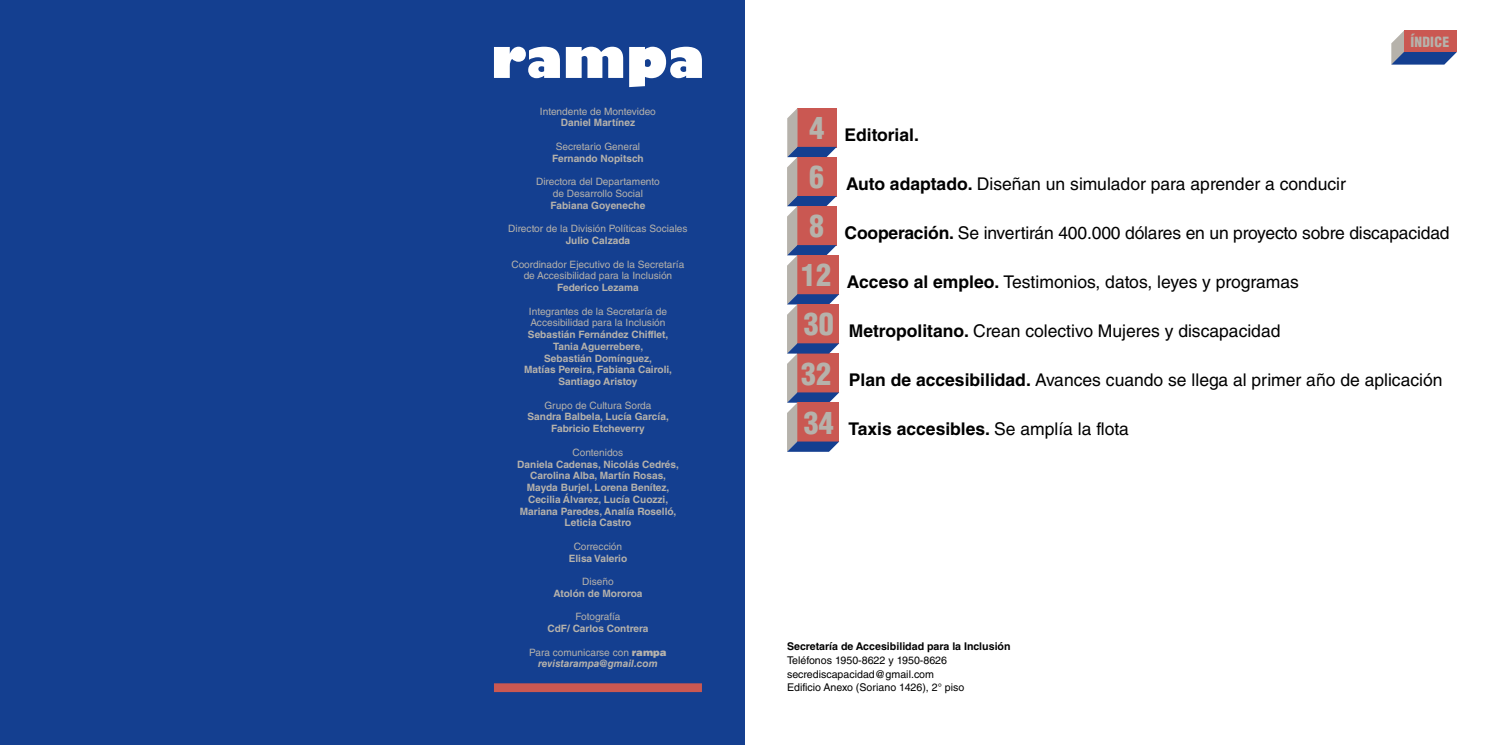
<style>
.page{position:relative;width:1489px;height:745px;background:#fff}
.page>*{position:absolute;margin:0;border:0;box-sizing:border-box;transform-origin:0 0}
.t1{font:900 condensed 30px/49px "Helvetica LT Std";color:#b6b2ab}
.t2{font:17.5px "Helvetica LT Std";color:#000}
.t3{font:700 17.5px "Helvetica LT Std";color:#000}
.t4{font:900 condensed 13.75px "Helvetica LT Std";letter-spacing:.02em;color:#b6b2ab}
.t5{font:10.62px/13.8px "Helvetica LT Std";color:#000}
.t6{font:700 10.62px "Helvetica LT Std";color:#000}
.t7{font:700 10.12px/11.8px "Helvetica LT Std";color:#b6b2ab;text-align:center}
.t8{font:10.12px/11.8px "Helvetica LT Std";color:#b6b2ab;text-align:center}
.t9{font:italic 700 10.12px/11.8px "Helvetica LT Std";color:#b6b2ab;text-align:center}
.s1{font-weight:400;font-style:normal}
.s2{font-weight:900;font-style:normal}
.s3{font-weight:700}
.s4{font-weight:400}
</style>
<div class="page">
<div style="left:0;top:0;width:744px;height:744px;background:#143f90"></div>
<div style="left:494px;top:682px;width:208px;height:9px;background:#ca5852"></div>
<svg style="left:494px;top:47px;width:208px;height:40px"></svg>
<svg style="left:1391px;top:32px;width:65px;height:33px"></svg>
<div style="left:1403px;top:30px;width:53px;height:22px;background:#ca5852"></div>
<svg style="left:787px;top:108px;width:52px;height:343px;background:#ac6c74"></svg>
<p class="t8" style="left:540px;top:105px;width:117px">Intendente de Montevideo</p>
<p class="t7" style="left:560px;top:117px;width:76px">Daniel Martínez</p>
<p class="t8" style="left:555px;top:140px;width:86px">Secretario General</p>
<p class="t7" style="left:552px;top:152px;width:93px">Fernando Nopitsch</p>
<p class="t8" style="left:536px;top:176px;width:125px">Directora del Departamento de Desarrollo Social</p>
<p class="t7" style="left:550px;top:199px;width:96px">Fabiana Goyeneche</p>
<p class="t8" style="left:508px;top:223px;width:181px">Director de la División Políticas Sociales</p>
<p class="t7" style="left:565px;top:234px;width:66px">Julio Calzada</p>
<p class="t8" style="left:511px;top:258px;width:174px">Coordinador Ejecutivo de la Secretaría de Accesibilidad para la Inclusión</p>
<p class="t7" style="left:557px;top:281px;width:83px">Federico Lezama</p>
<p class="t8" style="left:529px;top:305px;width:139px;text-align:left">Integrantes de la Secretaría de<br>Accesibilidad para la Inclusión</p>
<p class="t7" style="left:524px;top:328px;width:149px">Sebastián Fernández Chifflet,<br>Tania Aguerrebere,<br>Sebastián Domínguez,<br>Matías Pereira, Fabiana Cairoli,<br>Santiago Aristoy</p>
<p class="t8" style="left:544px;top:399px;width:109px">Grupo de Cultura Sorda</p>
<p class="t7" style="left:527px;top:410px;width:143px">Sandra Balbela, Lucía García,<br>Fabricio Etcheverry</p>
<p class="t8" style="left:572px;top:446px;width:52px">Contenidos</p>
<p class="t7" style="left:517px;top:457px;width:163px">Daniela Cadenas, Nicolás Cedrés,<br>Carolina Alba, Martín Rosas,<br>Mayda Burjel, Lorena Benítez,<br>Cecilia Álvarez, Lucía Cuozzi,<br>Mariana Paredes, Analía Roselló,<br>Leticia Castro</p>
<p class="t8" style="left:573px;top:540px;width:50px">Corrección</p>
<p class="t7" style="left:568px;top:551px;width:60px">Elisa Valerio</p>
<p class="t8" style="left:582px;top:575px;width:33px">Diseño</p>
<p class="t7" style="left:553px;top:587px;width:91px">Atolón de Mororoa</p>
<p class="t8" style="left:575px;top:610px;width:47px">Fotografía</p>
<p class="t7" style="left:547px;top:622px;width:103px">CdF/ Carlos Contrera</p>
<p class="t9" style="left:529px;top:645px;width:139px"><span class="s1">Para comunicarse con</span> <span class="s2">rampa </span>revistarampa@gmail.com</p>
<h3 class="t4" style="left:1410px;top:33px;width:40px">ÍNDICE</h3>
<h1 class="t1" style="left:801px;top:103px;width:31px">4<br>6<br>8<br>12</h1>
<h1 class="t1" style="left:803px;top:299px;width:31px">30</h1>
<h1 class="t1" style="left:801px;top:348px;width:31px">32</h1>
<h1 class="t1" style="left:803px;top:397px;width:31px">34</h1>
<h2 class="t3" style="left:844px;top:124px;width:76px">Editorial.</h2>
<h2 class="t2" style="left:846px;top:173px;width:501px"><span class="s3">Auto adaptado.</span> Diseñan un simulador para aprender a conducir</h2>
<h2 class="t2" style="left:844px;top:222px;width:606px"><span class="s3">Cooperación.</span> Se invertirán 400.000 dólares en un proyecto sobre discapacidad</h2>
<h2 class="t2" style="left:847px;top:271px;width:453px"><span class="s3">Acceso al empleo.</span> Testimonios, datos, leyes y programas</h2>
<h2 class="t2" style="left:848px;top:321px;width:433px"><span class="s3">Metropolitano.</span> Crean colectivo Mujeres y discapacidad</h2>
<h2 class="t2" style="left:848px;top:370px;width:595px"><span class="s3">Plan de accesibilidad.</span> Avances cuando se llega al primer año de aplicación</h2>
<h2 class="t3" style="left:848px;top:418px;width:282px">Taxis accesibles. <span class="s4">Se amplía la flota</span></h2>
<p class="t6" style="left:787px;top:639px;width:225px">Secretaría de Accesibilidad para la Inclusión</p>
<p class="t5" style="left:787px;top:652px;width:179px">Teléfonos 1950-8622 y 1950-8626 secrediscapacidad@gmail.com<br>Edificio Anexo (Soriano 1426), 2° piso</p>
</div>
